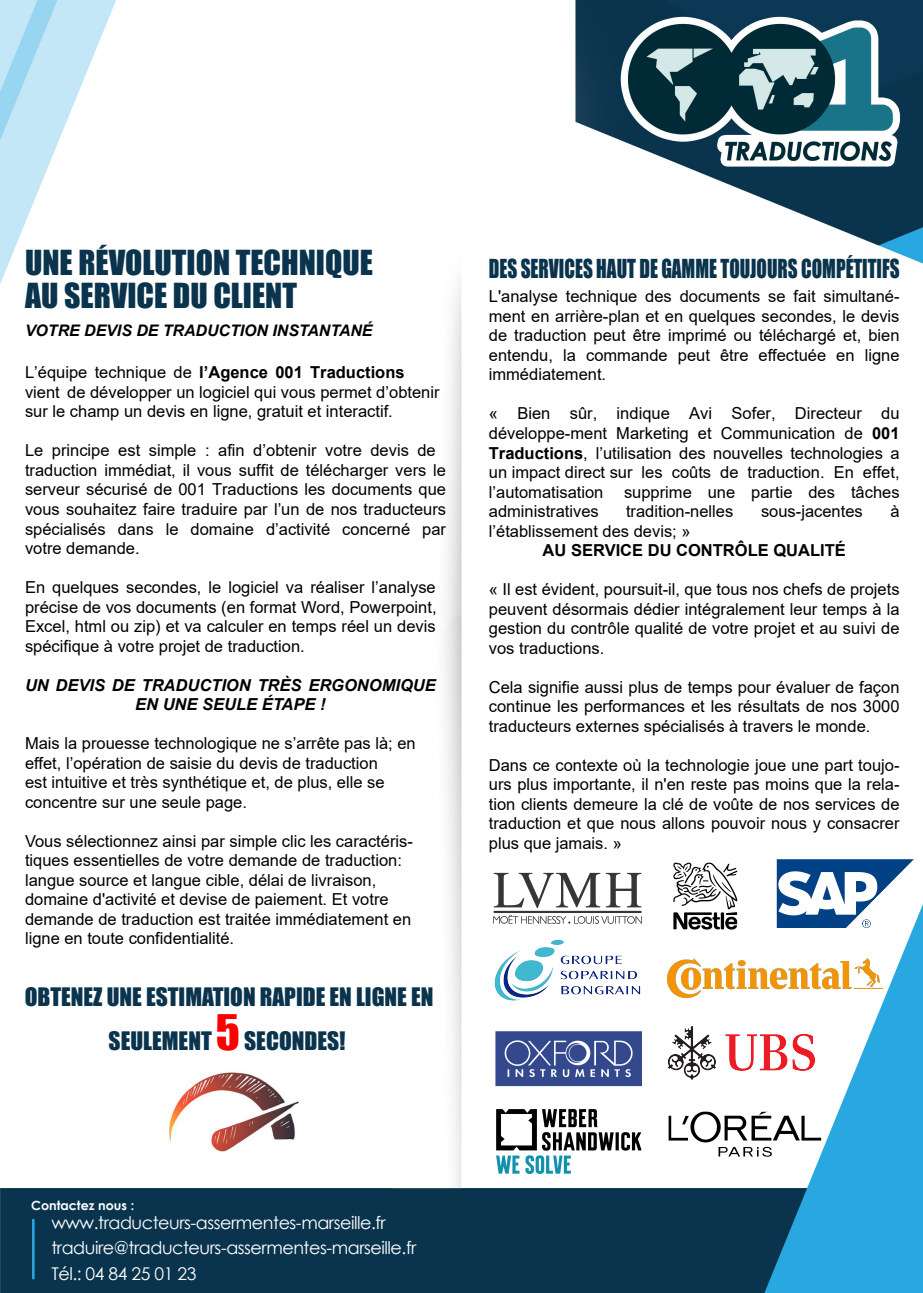
<style>
.page{position:relative;width:923px;height:1293px;background:#fff}
.page>*{position:absolute;margin:0;border:0;box-sizing:border-box;transform-origin:0 0}
.t1{font:31.65px/33px "Impact";color:#0a334d}
.t2{font:24px "Impact";color:#0a334d;scale:.8 1}
.t3{font:23.4px/43.5px "Impact";color:#0a334d;text-align:center}
.t4{font:17.55px/25.5px "Century Gothic";letter-spacing:-.025em;color:#fff}
.t5{font:16.5px/19.5px "Arial";color:#000;text-align:justify}
.t6{font:italic 700 16.5px/19.5px "Arial";color:#000;text-align:center}
.t7{font:700 16.5px "Arial";color:#000}
.t8{font:italic 700 15.9px "Arial";color:#000}
.t9{font:700 12.6px "Century Gothic";color:#fff}
.s1{font-weight:700}
.s2{font-size:45px;color:#f00}
</style>
<div class="page">
<img style="left:0;top:0;width:923px;height:1293px">
<img style="left:111px;top:1033px;width:236px;height:153px">
<img style="left:805px;top:958px;width:77px;height:39px">
<img style="left:353px;top:893px;width:452px;height:150px">
<img style="left:658px;top:1105px;width:165px;height:56px">
<img style="left:489px;top:867px;width:113px;height:62px">
<img style="left:602px;top:862px;width:135px;height:68px">
<img style="left:460px;top:1023px;width:220px;height:74px">
<img style="left:737px;top:855px;width:186px;height:75px">
<img style="left:661px;top:1025px;width:162px;height:55px">
<img style="left:467px;top:1108px;width:204px;height:67px">
<img style="left:596px;top:2px;width:324px;height:194px">
<h1 class="t1" style="left:25px;top:245px;width:349px">UNE RÉVOLUTION TECHNIQUE<br>AU SERVICE DU CLIENT</h1>
<p class="t8" style="left:25px;top:320px;width:349px">VOTRE DEVIS DE TRADUCTION INSTANTANÉ</p>
<p class="t5" style="left:25px;top:363px;width:416px;text-align:left">L’équipe technique de <span class="s1">l’Agence 001 Traductions </span>vient de développer un logiciel qui vous permet d’obtenir sur le champ un devis en ligne, gratuit et interactif.</p>
<p class="t5" style="left:25px;top:441px;width:423px;text-align:left">Le principe est simple : afin d’obtenir votre devis de traduction immédiat, il vous suffit de télécharger vers le serveur sécurisé de 001 Traductions les documents que vous souhaitez faire traduire par l’un de nos traducteurs spécialisés dans le domaine d’activité concerné par votre demande.</p>
<p class="t5" style="left:25px;top:577px;width:413px">En quelques secondes, le logiciel va réaliser l’analyse précise de vos documents (en format Word, Powerpoint, Excel, html ou zip) et va calculer en temps réel un devis spécifique à votre projet de traduction.</p>
<p class="t6" style="left:25px;top:675px;width:412px">UN DEVIS DE TRADUCTION TRÈS ERGONOMIQUE<br>EN UNE SEULE ÉTAPE !</p>
<p class="t5" style="left:25px;top:733px;width:392px;text-align:left">Mais la prouesse technologique ne s’arrête pas là; en effet, l’opération de saisie du devis de traduction<br>est intuitive et très synthétique et, de plus, elle se concentre sur une seule page.</p>
<p class="t5" style="left:25px;top:831px;width:389px;text-align:left">Vous sélectionnez ainsi par simple clic les caractéris&shy;tiques essentielles de votre demande de traduction: langue source et langue cible, délai de livraison, domaine d'activité et devise de paiement. Et votre demande de traduction est traitée immédiatement en ligne en toute confidentialité.</p>
<h3 class="t3" style="left:25px;top:974px;width:410px">OBTENEZ UNE ESTIMATION RAPIDE EN LIGNE EN<br>SEULEMENT <span class="s2">5</span> SECONDES!</h3>
<h2 class="t2" style="left:489px;top:250px;width:515px">DES SERVICES HAUT DE GAMME TOUJOURS COMPÉTITIFS</h2>
<p class="t5" style="left:489px;top:287px;width:412px">L'analyse technique des documents se fait simultané&shy;ment en arrière-plan et en quelques secondes, le devis de traduction peut être imprimé ou téléchargé et, bien entendu, la commande peut être effectuée en ligne immédiatement.</p>
<p class="t5" style="left:489px;top:404px;width:412px">« Bien sûr, indique Avi Sofer, Directeur du développe-ment Marketing et Communication de <span class="s1">001<br>Traductions</span>, l’utilisation des nouvelles technologies a un impact direct sur les coûts de traduction. En effet, l’automatisation supprime une partie des tâches administratives</p>
<p class="t5" style="left:626px;top:501px;width:109px">tradition-nelles</p>
<p class="t5" style="left:761px;top:501px;width:103px">sous-jacentes</p>
<p class="t5" style="left:890px;top:501px;width:11px">à</p>
<p class="t5" style="left:489px;top:521px;width:203px">l’établissement des devis; »</p>
<p class="t7" style="left:542px;top:539px;width:305px">AU SERVICE DU CONTRÔLE QUALITÉ</p>
<p class="t5" style="left:489px;top:579px;width:412px">« Il est évident, poursuit-il, que tous nos chefs de projets peuvent désormais dédier intégralement leur temps à la gestion du contrôle qualité de votre projet et au suivi de vos traductions.</p>
<p class="t5" style="left:489px;top:677px;width:412px">Cela signifie aussi plus de temps pour évaluer de façon continue les performances et les résultats de nos 3000 traducteurs externes spécialisés à travers le monde.</p>
<p class="t5" style="left:489px;top:755px;width:412px">Dans ce contexte où la technologie joue une part toujo&shy;urs plus importante, il n'en reste pas moins que la rela&shy;tion clients demeure la clé de voûte de nos services de traduction et que nous allons pouvoir nous y consacrer plus que jamais. »</p>
<p class="t9" style="left:31px;top:1196px;width:105px">Contactez nous :</p>
<p class="t4" style="left:51px;top:1209px;width:366px">www.traducteurs-assermentes-marseille.fr traduire@traducteurs-assermentes-marseille.fr<br>Tél.: 04 84 25 01 23</p>
</div>
